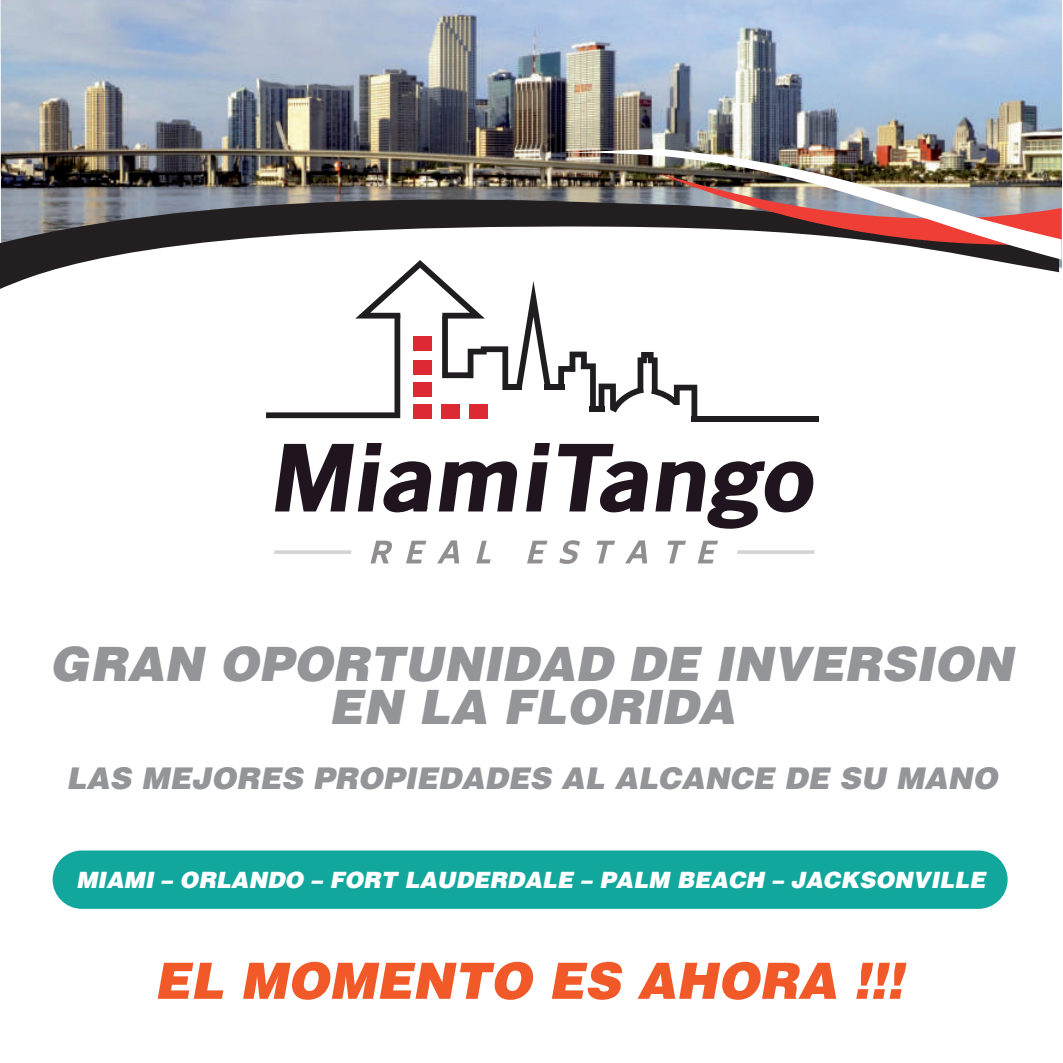
<style>
.page{position:relative;width:1063px;height:1063px;background:#fff}
.page>*{position:absolute;margin:0;border:0;box-sizing:border-box;transform-origin:0 0}
.t1{font:50px "Airbus Special";color:#f15929}
.t2{font:47.5px/42.5px "Airbus Special";color:#939598;text-align:center}
.t3{font:30px "Airbus Special";color:#939598}
.t4{font:22.5px "Airbus Special";color:#fff}
</style>
<div class="page">
<img style="left:0;top:0;width:1062px;height:564px">
<div style="left:53px;top:851px;width:955px;height:58px;background:#12a79d;border-radius:29px"></div>
<svg style="left:0;top:181px;width:1059px;height:109px"></svg>
<img style="left:557px;top:149px;width:505px;height:111px">
<svg style="left:126px;top:260px;width:828px;height:269px"></svg>
<svg style="left:371px;top:541px;width:22px;height:22px"></svg>
<svg style="left:406px;top:541px;width:20px;height:22px"></svg>
<svg style="left:437px;top:540px;width:22px;height:23px"></svg>
<svg style="left:476px;top:541px;width:15px;height:22px"></svg>
<svg style="left:527px;top:541px;width:20px;height:22px"></svg>
<svg style="left:559px;top:540px;width:21px;height:24px"></svg>
<svg style="left:597px;top:541px;width:18px;height:22px"></svg>
<svg style="left:625px;top:540px;width:22px;height:23px"></svg>
<svg style="left:667px;top:541px;width:19px;height:22px"></svg>
<svg style="left:698px;top:541px;width:20px;height:22px"></svg>
<svg style="left:274px;top:550px;width:78px;height:4px"></svg>
<svg style="left:737px;top:550px;width:78px;height:4px"></svg>
<h2 class="t2" style="left:51px;top:644px;width:964px">GRAN OPORTUNIDAD DE INVERSION<br>EN LA FLORIDA</h2>
<h3 class="t3" style="left:66px;top:761px;width:933px">LAS MEJORES PROPIEDADES AL ALCANCE DE SU MANO</h3>
<p class="t4" style="left:76px;top:867px;width:911px">MIAMI – ORLANDO – FORT LAUDERDALE – PALM BEACH – JACKSONVILLE</p>
<h1 class="t1" style="left:154px;top:952px;width:751px">EL MOMENTO ES AHORA !!!</h1>
</div>
